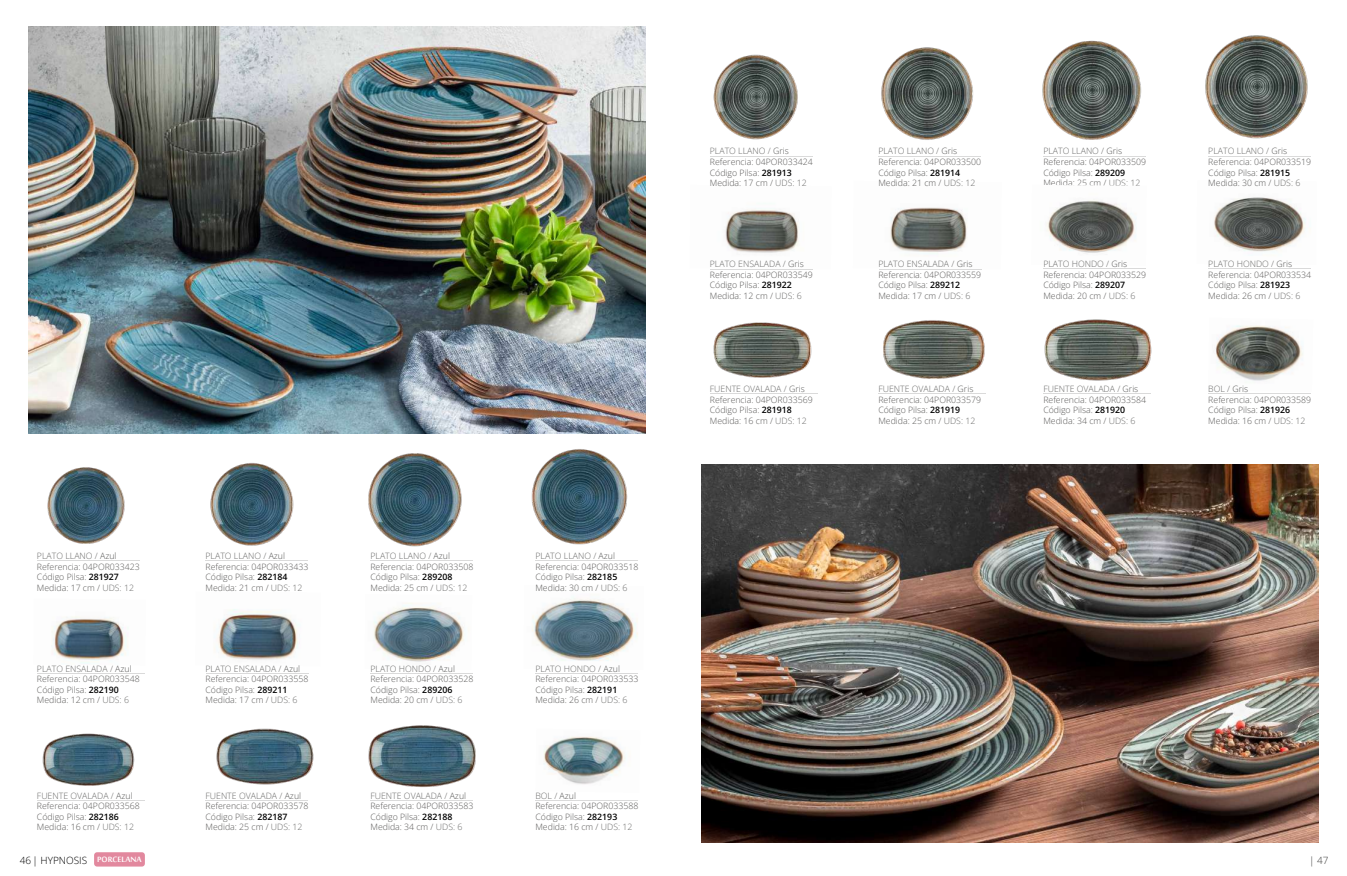
<style>
.page{position:relative;width:1347px;height:876px;background:#fff}
.page>*{position:absolute;margin:0;border:0;box-sizing:border-box;transform-origin:0 0}
.t1{font:10px "Open Sans";color:#000}
.t2{font:10px "Open Sans";color:#3c3c3b}
.t3{font:8.75px/10.5px "Open Sans";color:#5a5958}
.s1{color:#6b6b6a}
.s2{color:#575756}
.s3{color:#000}
</style>
<div class="page">
<img style="left:28px;top:26px;width:617px;height:407px">
<img style="left:555px;top:736px;width:70px;height:49px">
<hr style="left:535px;top:799px;width:103px;height:1px;background:#dadada">
<hr style="left:37px;top:799px;width:107px;height:1px;background:#dadada">
<img style="left:42px;top:733px;width:93px;height:53px">
<img style="left:216px;top:728px;width:71px;height:57px">
<img style="left:287px;top:725px;width:268px;height:62px">
<img style="left:532px;top:597px;width:106px;height:64px">
<img style="left:52px;top:616px;width:76px;height:48px">
<img style="left:214px;top:609px;width:86px;height:51px">
<hr style="left:37px;top:560px;width:102px;height:1px;background:#dadada">
<hr style="left:205px;top:560px;width:103px;height:1px;background:#dadada">
<hr style="left:370px;top:560px;width:103px;height:1px;background:#dadada">
<hr style="left:535px;top:560px;width:103px;height:1px;background:#dadada">
<hr style="left:535px;top:673px;width:103px;height:1px;background:#dadada">
<hr style="left:37px;top:673px;width:107px;height:1px;background:#dadada">
<img style="left:28px;top:430px;width:118px;height:114px">
<img style="left:182px;top:423px;width:134px;height:123px">
<img style="left:337px;top:408px;width:151px;height:139px">
<img style="left:500px;top:403px;width:146px;height:142px">
<img style="left:373px;top:603px;width:91px;height:59px">
<hr style="left:370px;top:673px;width:103px;height:1px;background:#dadada">
<hr style="left:370px;top:799px;width:103px;height:1px;background:#dadada">
<hr style="left:205px;top:799px;width:103px;height:1px;background:#dadada">
<hr style="left:206px;top:673px;width:102px;height:1px;background:#dadada">
<div style="left:94px;top:851px;width:51px;height:15px;background:#e2889e;border-radius:3px"></div>
<img style="left:702px;top:464px;width:616px;height:377px">
<img style="left:1214px;top:197px;width:92px;height:55px">
<img style="left:725px;top:209px;width:74px;height:44px">
<img style="left:890px;top:207px;width:77px;height:47px">
<hr style="left:710px;top:156px;width:102px;height:1px;background:#dadada">
<hr style="left:878px;top:156px;width:102px;height:1px;background:#dadada">
<hr style="left:1043px;top:156px;width:102px;height:1px;background:#dadada">
<hr style="left:1208px;top:156px;width:102px;height:1px;background:#dadada">
<hr style="left:1208px;top:268px;width:102px;height:1px;background:#dadada">
<img style="left:713px;top:54px;width:85px;height:86px">
<img style="left:881px;top:47px;width:92px;height:93px">
<img style="left:1042px;top:40px;width:100px;height:100px">
<img style="left:1205px;top:35px;width:103px;height:104px">
<img style="left:1046px;top:200px;width:90px;height:53px">
<img style="left:1215px;top:325px;width:88px;height:56px">
<hr style="left:1208px;top:393px;width:102px;height:1px;background:#dadada">
<hr style="left:710px;top:393px;width:107px;height:1px;background:#dadada">
<hr style="left:878px;top:393px;width:107px;height:1px;background:#dadada">
<hr style="left:1043px;top:393px;width:107px;height:1px;background:#dadada">
<img style="left:713px;top:322px;width:99px;height:56px">
<img style="left:883px;top:320px;width:100px;height:59px">
<img style="left:983px;top:319px;width:169px;height:62px">
<hr style="left:1043px;top:268px;width:102px;height:1px;background:#dadada">
<hr style="left:710px;top:269px;width:102px;height:1px;background:#dadada">
<hr style="left:879px;top:269px;width:102px;height:1px;background:#dadada">
<p class="t3" style="left:37px;top:550px;width:104px"><span class="s1">PLATO LLANO /</span> <span class="s2">Azul<br></span>Referencia: 04POR033423<br>Código Pilsa: <span class="s3">281927<br></span>Medida: 17 cm / <span class="s1">UDS: 12</span></p>
<p class="t3" style="left:205px;top:550px;width:104px"><span class="s1">PLATO LLANO /</span> <span class="s2">Azul<br></span>Referencia: 04POR033433<br>Código Pilsa: <span class="s3">282184<br></span>Medida: 21 cm / <span class="s1">UDS: 12</span></p>
<p class="t3" style="left:370px;top:550px;width:104px"><span class="s1">PLATO LLANO /</span> <span class="s2">Azul<br></span>Referencia: 04POR033508<br>Código Pilsa: <span class="s3">289208<br></span>Medida: 25 cm / <span class="s1">UDS: 12</span></p>
<p class="t3" style="left:535px;top:550px;width:104px"><span class="s1">PLATO LLANO /</span> <span class="s2">Azul<br></span>Referencia: 04POR033518<br>Código Pilsa: <span class="s3">282185<br></span>Medida: 30 cm / <span class="s1">UDS: 6</span></p>
<p class="t3" style="left:37px;top:663px;width:104px"><span class="s1">PLATO ENSALADA /</span> <span class="s2">Azul<br></span>Referencia: 04POR033548<br>Código Pilsa: <span class="s3">282190<br></span>Medida: 12 cm / <span class="s1">UDS: 6</span></p>
<p class="t3" style="left:205px;top:663px;width:104px"><span class="s1">PLATO ENSALADA /</span> <span class="s2">Azul<br></span>Referencia: 04POR033558<br>Código Pilsa: <span class="s3">289211<br></span>Medida: 17 cm / <span class="s1">UDS: 6</span></p>
<p class="t3" style="left:370px;top:663px;width:104px"><span class="s1">PLATO HONDO /</span> <span class="s2">Azul<br></span>Referencia: 04POR033528<br>Código Pilsa: <span class="s3">289206<br></span>Medida: 20 cm / <span class="s1">UDS: 6</span></p>
<p class="t3" style="left:37px;top:789px;width:104px"><span class="s1">FUENTE OVALADA /</span> <span class="s2">Azul<br></span>Referencia: 04POR033568<br>Código Pilsa: <span class="s3">282186<br></span>Medida: 16 cm / <span class="s1">UDS: 12</span></p>
<p class="t3" style="left:205px;top:789px;width:104px"><span class="s1">FUENTE OVALADA /</span> <span class="s2">Azul<br></span>Referencia: 04POR033578<br>Código Pilsa: <span class="s3">282187<br></span>Medida: 25 cm / <span class="s1">UDS: 12</span></p>
<p class="t3" style="left:370px;top:789px;width:104px"><span class="s1">FUENTE OVALADA /</span> <span class="s2">Azul<br></span>Referencia: 04POR033583<br>Código Pilsa: <span class="s3">282188<br></span>Medida: 34 cm / <span class="s1">UDS: 6</span></p>
<p class="t1" style="left:20px;top:852px;width:123px">46 | HYPNOSIS <sup>PORCELANA</sup></p>
<p class="t3" style="left:535px;top:663px;width:104px"><span class="s1">PLATO HONDO /</span> <span class="s2">Azul<br></span>Referencia: 04POR033533<br>Código Pilsa: <span class="s3">282191<br></span>Medida: 26 cm / <span class="s1">UDS: 6</span></p>
<p class="t3" style="left:535px;top:789px;width:104px"><span class="s1">BOL /</span> <span class="s2">Azul<br></span>Referencia: 04POR033588<br>Código Pilsa: <span class="s3">282193<br></span>Medida: 16 cm / <span class="s1">UDS: 12</span></p>
<p class="t3" style="left:710px;top:146px;width:104px"><span class="s1">PLATO LLANO /</span> <span class="s2">Gris<br></span>Referencia: 04POR033424<br>Código Pilsa: <span class="s3">281913<br></span>Medida: 17 cm / <span class="s1">UDS: 12</span></p>
<p class="t3" style="left:878px;top:146px;width:104px"><span class="s1">PLATO LLANO /</span> <span class="s2">Gris<br></span>Referencia: 04POR033500<br>Código Pilsa: <span class="s3">281914<br></span>Medida: 21 cm / <span class="s1">UDS: 12</span></p>
<p class="t3" style="left:1043px;top:146px;width:104px"><span class="s1">PLATO LLANO /</span> <span class="s2">Gris<br></span>Referencia: 04POR033509<br>Código Pilsa: <span class="s3">289209<br></span>Medida: 25 cm / <span class="s1">UDS: 12</span></p>
<p class="t3" style="left:1208px;top:146px;width:104px"><span class="s1">PLATO LLANO /</span> <span class="s2">Gris<br></span>Referencia: 04POR033519<br>Código Pilsa: <span class="s3">281915<br></span>Medida: 30 cm / <span class="s1">UDS: 6</span></p>
<p class="t3" style="left:710px;top:258px;width:104px"><span class="s1">PLATO ENSALADA /</span> <span class="s2">Gris<br></span>Referencia: 04POR033549<br>Código Pilsa: <span class="s3">281922<br></span>Medida: 12 cm / <span class="s1">UDS: 6</span></p>
<p class="t3" style="left:878px;top:258px;width:104px"><span class="s1">PLATO ENSALADA /</span> <span class="s2">Gris<br></span>Referencia: 04POR033559<br>Código Pilsa: <span class="s3">289212<br></span>Medida: 17 cm / <span class="s1">UDS: 6</span></p>
<p class="t3" style="left:1043px;top:258px;width:104px"><span class="s1">PLATO HONDO /</span> <span class="s2">Gris<br></span>Referencia: 04POR033529<br>Código Pilsa: <span class="s3">289207<br></span>Medida: 20 cm / <span class="s1">UDS: 6</span></p>
<p class="t3" style="left:1208px;top:258px;width:104px"><span class="s1">PLATO HONDO /</span> <span class="s2">Gris<br></span>Referencia: 04POR033534<br>Código Pilsa: <span class="s3">281923<br></span>Medida: 26 cm / <span class="s1">UDS: 6</span></p>
<p class="t3" style="left:710px;top:383px;width:104px"><span class="s1">FUENTE OVALADA /</span> <span class="s2">Gris<br></span>Referencia: 04POR033569<br>Código Pilsa: <span class="s3">281918<br></span>Medida: 16 cm / <span class="s1">UDS: 12</span></p>
<p class="t3" style="left:878px;top:383px;width:104px"><span class="s1">FUENTE OVALADA /</span> <span class="s2">Gris<br></span>Referencia: 04POR033579<br>Código Pilsa: <span class="s3">281919<br></span>Medida: 25 cm / <span class="s1">UDS: 12</span></p>
<p class="t3" style="left:1043px;top:383px;width:104px"><span class="s1">FUENTE OVALADA /</span> <span class="s2">Gris<br></span>Referencia: 04POR033584<br>Código Pilsa: <span class="s3">281920<br></span>Medida: 34 cm / <span class="s1">UDS: 6</span></p>
<p class="t3" style="left:1208px;top:383px;width:104px"><span class="s1">BOL /</span> <span class="s2">Gris<br></span>Referencia: 04POR033589<br>Código Pilsa: <span class="s3">281926<br></span>Medida: 16 cm / <span class="s1">UDS: 12</span></p>
<p class="t2" style="left:1309px;top:852px;width:21px">| 47</p>
</div>
